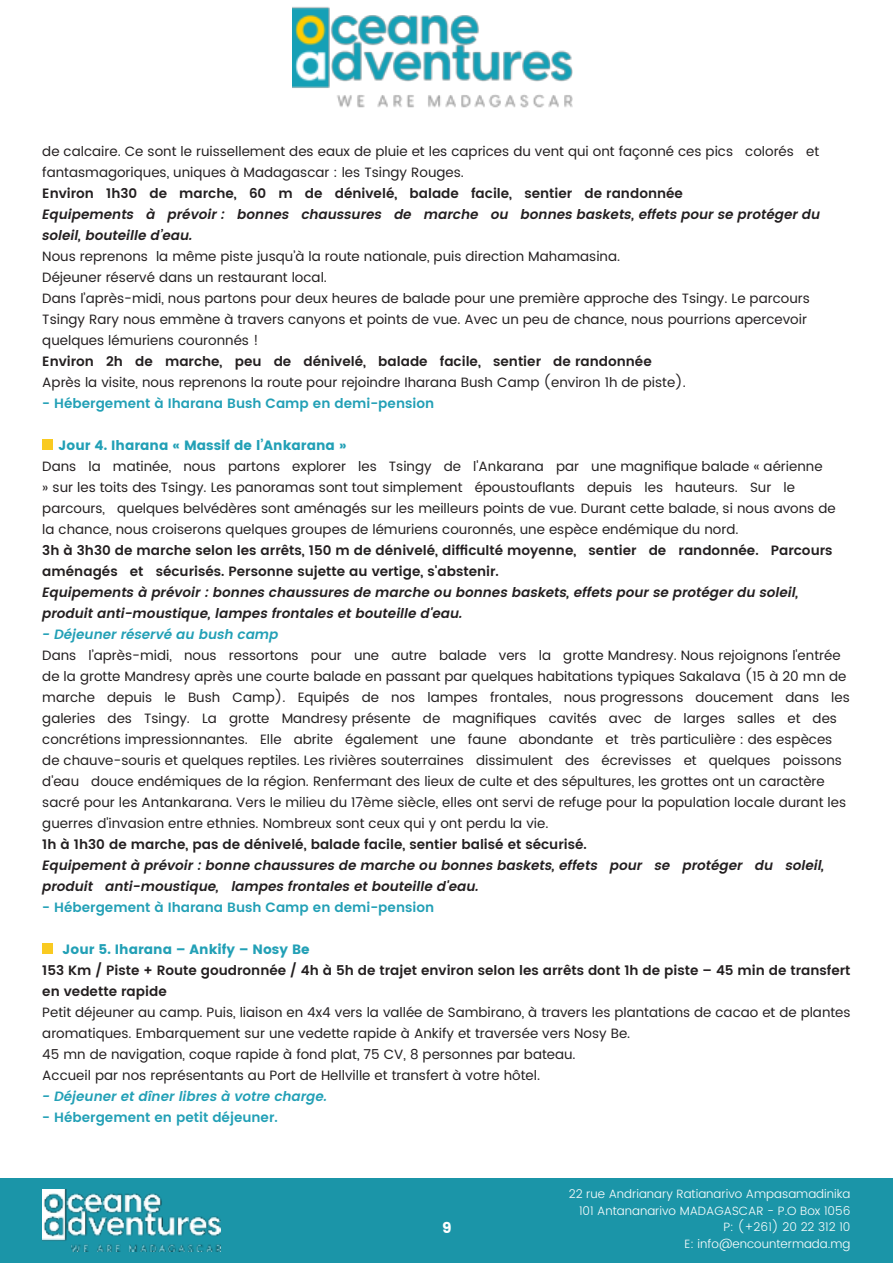
<style>
.page{position:relative;width:893px;height:1263px;background:#fff}
.page>*{position:absolute;margin:0;border:0;box-sizing:border-box;transform-origin:0 0}
.t1{font:15px "Poppins";color:#fff}
.t2{font:13.5px/21px "Poppins";color:#231f20}
.t3{font:600 13.5px/21px "Poppins";color:#231f20}
.t4{font:italic 600 13.5px/21px "Poppins";color:#231f20}
.t5{font:600 13.5px "Poppins";color:#22a0b6}
.t6{font:italic 600 13.5px "Poppins";color:#22a0b6}
.t7{font:13.5px "Poppins";color:#22a0b6}
.t8{font:300 12px/16.5px "Poppins";color:#fff;text-align:right}
</style>
<div class="page">
<img style="left:292px;top:7px;width:280px;height:101px">
<div style="left:0;top:1178px;width:893px;height:85px;background:#1b95a8"></div>
<img style="left:43px;top:1190px;width:178px;height:62px">
<div style="left:43px;top:439px;width:10px;height:11px;background:#f9ca21"></div>
<div style="left:42px;top:943px;width:11px;height:10px;background:#f9ca21"></div>
<p class="t2" style="left:42px;top:141px;width:778px">de calcaire. Ce sont le ruissellement des eaux de pluie et les caprices du vent qui ont façonné ces pics colorés et fantasmagoriques, uniques à Madagascar : les Tsingy Rouges.</p>
<p class="t3" style="left:42px;top:183px;width:642px">Environ 1h30 de marche, 60 m de dénivelé, balade facile, sentier de randonnée</p>
<p class="t4" style="left:41px;top:204px;width:783px">Equipements à prévoir: bonnes chaussures de marche ou bonnes baskets,effets pourse protégerdu soleil,bouteille d’eau.</p>
<p class="t2" style="left:42px;top:246px;width:769px">Nous reprenons la même piste jusqu’à la route nationale, puis direction Mahamasina.<br>Déjeuner réservé dans un restaurant local.<br>Dans l’après-midi, nous partons pour deux heures de balade pour une première approche des Tsingy. Le parcours Tsingy Rary nous emmène à travers canyons et points de vue. Avec un peu de chance, nous pourrions apercevoir quelques lémuriens couronnés !</p>
<p class="t3" style="left:42px;top:352px;width:611px">Environ 2h de marche, peu de dénivelé, balade facile, sentier de randonnée</p>
<p class="t2" style="left:42px;top:372px;width:645px">Après la visite, nous reprenons la route pour rejoindre Iharana Bush Camp (environ 1h de piste).</p>
<p class="t5" style="left:42px;top:397px;width:393px">- Hébergement à Iharana Bush Camp en demi-pension</p>
<p class="t7" style="left:59px;top:437px;width:290px">Jour 4. Iharana « Massif de l’Ankarana »</p>
<p class="t2" style="left:42px;top:456px;width:795px">Dans la matinée, nous partons explorer les Tsingy de l'Ankarana par une magnifique balade « aérienne<br>» sur les toits des Tsingy. Les panoramas sont tout simplement époustouflants depuis les hauteurs. Sur le parcours, quelques belvédères sont aménagés sur les meilleurs points de vue. Durant cette balade, si nous avons de la chance, nous croiserons quelques groupes de lémuriens couronnés, une espèce endémique du nord.</p>
<p class="t3" style="left:42px;top:540px;width:792px">3h à 3h30 de marche selon les arrêts, 150 m de dénivelé, difficulté moyenne, sentier de randonnée. Parcours aménagés et sécurisés. Personne sujette au vertige, s'abstenir.</p>
<p class="t4" style="left:41px;top:582px;width:762px">Equipements à prévoir:bonnes chaussures de marche ou bonnes baskets,effets pourse protégerdu soleil, produitanti-moustique,lampes frontales etbouteille d'eau.</p>
<p class="t6" style="left:41px;top:628px;width:240px">- Déjeuner réservé au bush camp</p>
<p class="t2" style="left:42px;top:645px;width:809px">Dans l’après-midi, nous ressortons pour une autre balade vers la grotte Mandresy. Nous rejoignons l'entrée de la grotte Mandresy après une courte balade en passant par quelques habitations typiques Sakalava (15 à 20 mn de marche depuis le Bush Camp). Equipés de nos lampes frontales, nous progressons doucement dans les galeries des Tsingy. La grotte Mandresy présente de magnifiques cavités avec de larges salles et des concrétions impressionnantes. Elle abrite également une faune abondante et très particulière : des espèces de chauve-souris et quelques reptiles. Les rivières souterraines dissimulent des écrevisses et quelques poissons d'eau douce endémiques de la région. Renfermant des lieux de culte et des sépultures, les grottes ont un caractère sacré pour les Antankarana. Vers le milieu du 17ème siècle, elles ont servi de refuge pour la population locale durant les guerres d'invasion entre ethnies. Nombreux sont ceux qui y ont perdu la vie.</p>
<p class="t3" style="left:42px;top:834px;width:546px">1h à 1h30 de marche, pas de dénivelé, balade facile, sentier balisé et sécurisé.</p>
<p class="t4" style="left:41px;top:855px;width:788px">Equipementà prévoir:bonne chaussures de marche ou bonnes baskets,effets pour se protéger du soleil, produit anti-moustique, lampes frontales etbouteille d'eau.</p>
<p class="t5" style="left:42px;top:901px;width:393px">- Hébergement à Iharana Bush Camp en demi-pension</p>
<p class="t7" style="left:63px;top:941px;width:249px">Jour 5. Iharana – Ankify – Nosy Be</p>
<p class="t3" style="left:42px;top:960px;width:810px">153 Km / Piste + Route goudronnée / 4h à 5h de trajet environ selon les arrêts dont 1h de piste – 45 min de transfert en vedette rapide</p>
<p class="t2" style="left:42px;top:1002px;width:810px">Petit déjeuner au camp. Puis, liaison en 4x4 vers la vallée de Sambirano, à travers les plantations de cacao et de plantes aromatiques. Embarquement sur une vedette rapide à Ankify et traversée vers Nosy Be.<br>45 mn de navigation, coque rapide à fond plat, 75 CV, 8 personnes par bateau.<br>Accueil par nos représentants au Port de Hellville et transfert à votre hôtel.</p>
<p class="t6" style="left:41px;top:1086px;width:290px">- Déjeuneretdînerlibres à votre charge.</p>
<p class="t5" style="left:42px;top:1107px;width:237px">- Hébergement en petit déjeuner.</p>
<p class="t1" style="left:442px;top:1218px;width:11px">9</p>
<p class="t8" style="left:569px;top:1186px;width:283px">22 rue Andrianary Ratianarivo Ampasamadinika 101 Antananarivo MADAGASCAR - P.O Box 1056<br>P: (+261) 20 22 312 10<br>E: info@encountermada.mg</p>
</div>
